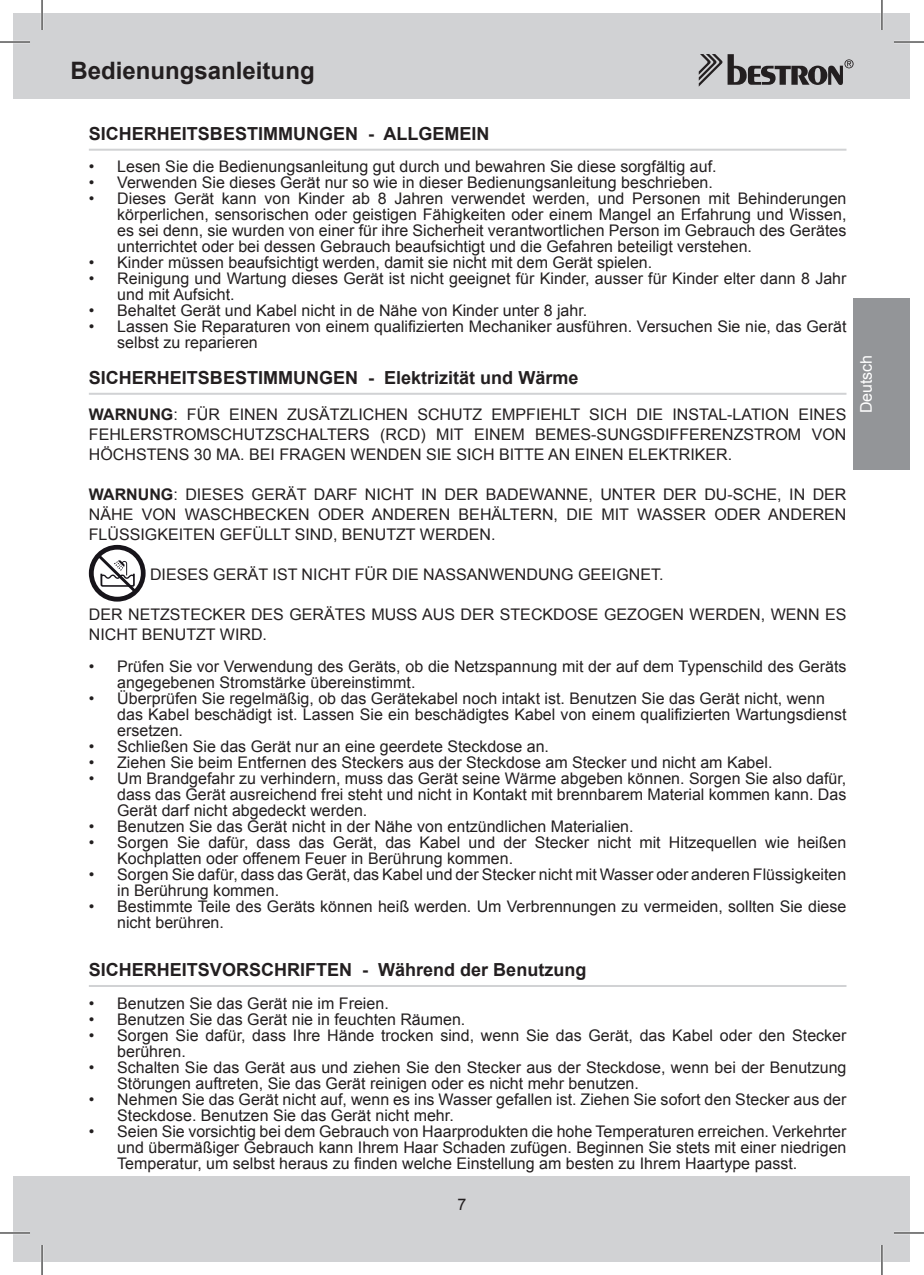
<style>
.page{position:relative;width:924px;height:1275px;background:#fff}
.page>*{position:absolute;margin:0;border:0;box-sizing:border-box;transform-origin:0 0}
.t1{font:700 24px "Arial";color:#231f20}
.t2{font:700 18px "Arial";color:#231f20}
.t3{font:16px/16px "Arial";color:#231f20}
.t4{font:16px "Arial";color:#fff}
.s1{font-weight:700}
</style>
<div class="page">
<div style="left:14px;top:14px;width:895px;height:85px;background:#d1d2d4"></div>
<div style="left:14px;top:1176px;width:895px;height:85px;background:#d1d2d4"></div>
<svg style="left:698px;top:54px;width:155px;height:33px"></svg>
<div style="left:853px;top:298px;width:56px;height:172px;background:#939598"></div>
<hr style="left:89px;top:149px;width:757px;height:2px;background:#d1d2d4">
<hr style="left:89px;top:393px;width:757px;height:2px;background:#d1d2d4">
<hr style="left:89px;top:985px;width:757px;height:2px;background:#d1d2d4">
<svg style="left:89px;top:545px;width:56px;height:56px"></svg>
<hr style="left:0;top:41px;width:30px;height:2px;background:#fff">
<hr style="left:893px;top:41px;width:30px;height:2px;background:#fff">
<hr style="left:0;top:1231px;width:30px;height:3px;background:#fff">
<hr style="left:893px;top:1231px;width:30px;height:3px;background:#fff">
<hr style="left:41px;top:0;width:2px;height:30px;background:#fff">
<hr style="left:41px;top:1245px;width:2px;height:30px;background:#fff">
<hr style="left:880px;top:0;width:2px;height:30px;background:#fff">
<hr style="left:880px;top:1245px;width:2px;height:30px;background:#fff">
<hr style="left:0;top:42px;width:30px;height:1px;background:#000">
<hr style="left:893px;top:42px;width:30px;height:1px;background:#000">
<hr style="left:0;top:1232px;width:30px;height:1px;background:#000">
<hr style="left:893px;top:1232px;width:30px;height:1px;background:#000">
<hr style="left:42px;top:0;width:1px;height:30px;background:#000">
<hr style="left:42px;top:1245px;width:1px;height:30px;background:#000">
<hr style="left:881px;top:0;width:1px;height:30px;background:#000">
<hr style="left:881px;top:1245px;width:1px;height:30px;background:#000">
<h1 class="t1" style="left:70px;top:62px;width:246px">BEDIENUNGSANLEITUNG</h1>
<p class="t2" style="left:89px;top:127px;width:402px">SICHERHEITSBESTIMMUNGEN - ALLGEMEIN</p>
<p class="t3" style="left:89px;top:159px;width:629px">• Lesen Sie die Bedienungsanleitung gut durch und bewahren Sie diese sorgfältig auf.</p>
<p class="t3" style="left:89px;top:175px;width:625px">• Verwenden Sie dieses Gerät nur so wie in dieser Bedienungsanleitung beschrieben.</p>
<p class="t3" style="left:117px;top:191px;width:730px;text-align:justify;text-indent:-28px">• Dieses Gerät kann von Kinder ab 8 Jahren verwendet werden, und Personen mit Behinderungen körperlichen, sensorischen oder geistigen Fähigkeiten oder einem Mangel an Erfahrung und Wissen, es sei denn, sie wurden von einer für ihre Sicherheit verantwortlichen Person im Gebrauch des Gerätes unterrichtet oder bei dessen Gebrauch beaufsichtigt und die Gefahren beteiligt verstehen.</p>
<p class="t3" style="left:89px;top:255px;width:564px">• Kinder müssen beaufsichtigt werden, damit sie nicht mit dem Gerät spielen.</p>
<p class="t3" style="left:117px;top:271px;width:730px;text-indent:-28px">• Reinigung und Wartung dieses Gerät ist nicht geeignet für Kinder, ausser für Kinder elter dann 8 Jahr und mit Aufsicht.</p>
<p class="t3" style="left:89px;top:303px;width:500px">• Behaltet Gerät und Kabel nicht in de Nähe von Kinder unter 8 jahr.</p>
<p class="t3" style="left:117px;top:319px;width:730px;text-indent:-28px">• Lassen Sie Reparaturen von einem qualifizierten Mechaniker ausführen. Versuchen Sie nie, das Gerät selbst zu reparieren</p>
<p class="t2" style="left:89px;top:371px;width:491px">SICHERHEITSBESTIMMUNGEN - ELEKTRIZITÄT UND WÄRME</p>
<p class="t3" style="left:89px;top:405px;width:758px;line-height:20px;text-align:justify"><span class="s1">WARNUNG</span>: FÜR EINEN ZUSÄTZLICHEN SCHUTZ EMPFIEHLT SICH DIE INSTAL-LATION EINES FEHLERSTROMSCHUTZSCHALTERS (RCD) MIT EINEM BEMES-SUNGSDIFFERENZSTROM VON HÖCHSTENS 30 MA. BEI FRAGEN WENDEN SIE SICH BITTE AN EINEN ELEKTRIKER.</p>
<p class="t3" style="left:89px;top:485px;width:758px;line-height:20px;text-align:justify"><span class="s1">WARNUNG</span>: DIESES GERÄT DARF NICHT IN DER BADEWANNE, UNTER DER DU-SCHE, IN DER NÄHE VON WASCHBECKEN ODER ANDEREN BEHÄLTERN, DIE MIT WASSER ODER ANDEREN FLÜSSIGKEITEN GEFÜLLT SIND, BENUTZT WERDEN.</p>
<p class="t3" style="left:150px;top:567px;width:514px">DIESES GERÄT IST NICHT FÜR DIE NASSANWENDUNG GEEIGNET.</p>
<p class="t3" style="left:89px;top:605px;width:758px;line-height:20px">DER NETZSTECKER DES GERÄTES MUSS AUS DER STECKDOSE GEZOGEN WERDEN, WENN ES<br>NICHT BENUTZT WIRD.</p>
<p class="t3" style="left:117px;top:659px;width:730px;text-indent:-28px">• Prüfen Sie vor Verwendung des Geräts, ob die Netzspannung mit der auf dem Typenschild des Geräts angegebenen Stromstärke übereinstimmt.</p>
<p class="t3" style="left:117px;top:691px;width:730px;text-indent:-28px">• Überprüfen Sie regelmäßig, ob das Gerätekabel noch intakt ist. Benutzen Sie das Gerät nicht, wenn das Kabel beschädigt ist. Lassen Sie ein beschädigtes Kabel von einem qualifizierten Wartungsdienst ersetzen.</p>
<p class="t3" style="left:89px;top:739px;width:461px">• Schließen Sie das Gerät nur an eine geerdete Steckdose an.</p>
<p class="t3" style="left:89px;top:755px;width:684px">• Ziehen Sie beim Entfernen des Steckers aus der Steckdose am Stecker und nicht am Kabel.</p>
<p class="t3" style="left:117px;top:771px;width:730px;text-align:justify;text-indent:-28px">• Um Brandgefahr zu verhindern, muss das Gerät seine Wärme abgeben können. Sorgen Sie also dafür, dass das Gerät ausreichend frei steht und nicht in Kontakt mit brennbarem Material kommen kann. Das Gerät darf nicht abgedeckt werden.</p>
<p class="t3" style="left:89px;top:819px;width:546px">• Benutzen Sie das Gerät nicht in der Nähe von entzündlichen Materialien.</p>
<p class="t3" style="left:117px;top:835px;width:730px;text-indent:-28px">• Sorgen Sie dafür, dass das Gerät, das Kabel und der Stecker nicht mit Hitzequellen wie heißen<br>Kochplatten oder offenem Feuer in Berührung kommen.</p>
<p class="t3" style="left:117px;top:867px;width:730px;text-indent:-28px">• Sorgen Sie dafür, dass das Gerät, das Kabel und der Stecker nicht mit Wasser oder anderen Flüssigkeiten in Berührung kommen.</p>
<p class="t3" style="left:117px;top:899px;width:730px;text-indent:-28px">• Bestimmte Teile des Geräts können heiß werden. Um Verbrennungen zu vermeiden, sollten Sie diese nicht berühren.</p>
<p class="t2" style="left:89px;top:963px;width:499px">SICHERHEITSVORSCHRIFTEN - WÄHREND DER BENUTZUNG</p>
<p class="t3" style="left:89px;top:995px;width:301px">• Benutzen Sie das Gerät nie im Freien.</p>
<p class="t3" style="left:89px;top:1011px;width:378px">• Benutzen Sie das Gerät nie in feuchten Räumen.</p>
<p class="t3" style="left:117px;top:1027px;width:730px;text-indent:-28px">• Sorgen Sie dafür, dass Ihre Hände trocken sind, wenn Sie das Gerät, das Kabel oder den Stecker berühren.</p>
<p class="t3" style="left:117px;top:1059px;width:730px;text-indent:-28px">• Schalten Sie das Gerät aus und ziehen Sie den Stecker aus der Steckdose, wenn bei der Benutzung<br>Störungen auftreten, Sie das Gerät reinigen oder es nicht mehr benutzen.</p>
<p class="t3" style="left:117px;top:1091px;width:730px;text-indent:-28px">• Nehmen Sie das Gerät nicht auf, wenn es ins Wasser gefallen ist. Ziehen Sie sofort den Stecker aus der<br>Steckdose. Benutzen Sie das Gerät nicht mehr.</p>
<p class="t3" style="left:117px;top:1123px;width:730px;text-align:justify;text-indent:-28px">• Seien Sie vorsichtig bei dem Gebrauch von Haarprodukten die hohe Temperaturen erreichen. Verkehrter und übermäßiger Gebrauch kann Ihrem Haar Schaden zufügen. Beginnen Sie stets mit einer niedrigen Temperatur, um selbst heraus zu finden welche Einstellung am besten zu Ihrem Haartype passt.</p>
<p class="t3" style="left:457px;top:1197px;width:10px">7</p>
<p class="t4" style="left:855px;top:413px;width:60px;rotate:-90deg">Deutsch</p>
</div>
